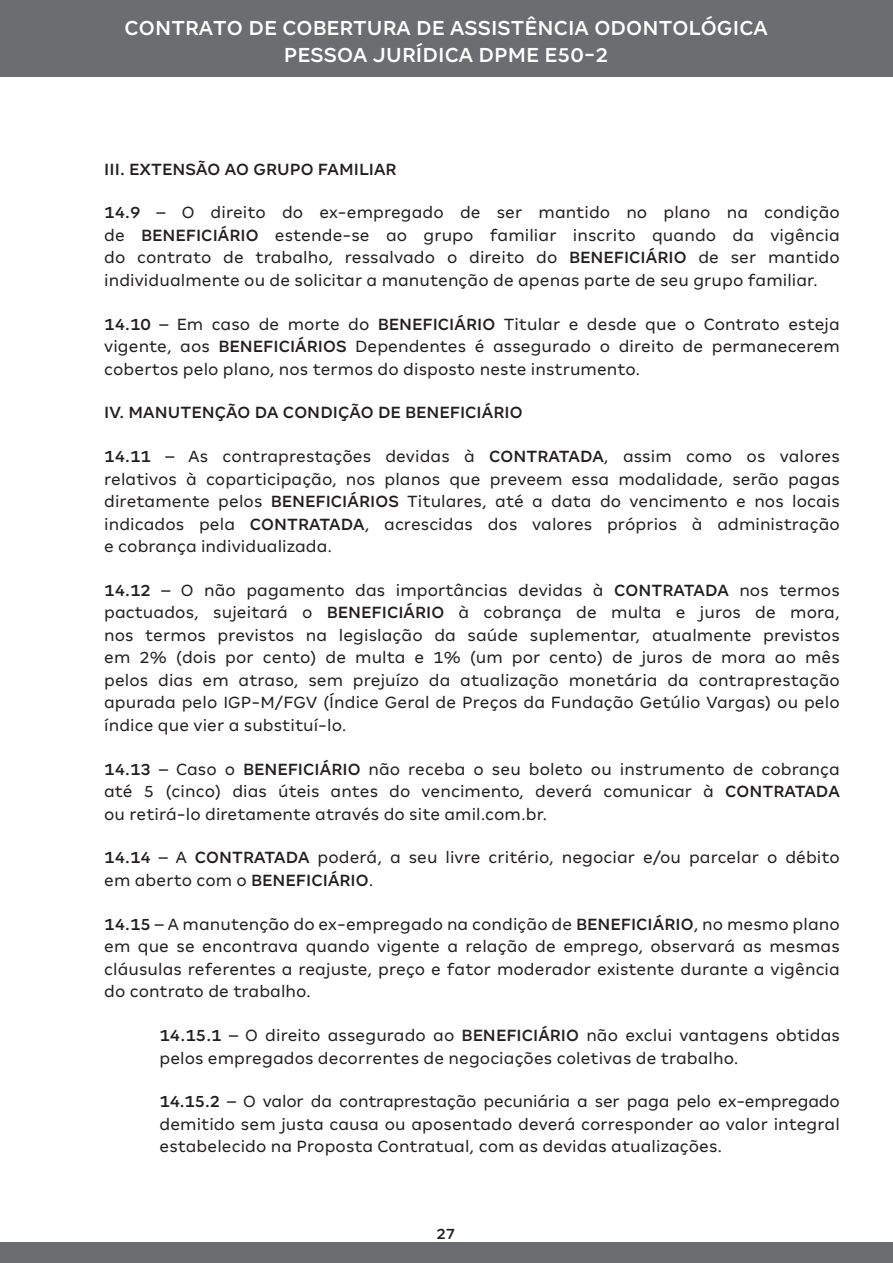
<style>
.page{position:relative;width:893px;height:1263px;background:#fff}
.page>*{position:absolute;margin:0;border:0;box-sizing:border-box;transform-origin:0 0}
.t1{font:500 22.5px/27px "Amil Typeface";letter-spacing:.005em;color:#fff;text-align:center}
.t2{font:18px/22.5px "Amil Typeface";letter-spacing:.005em;color:#231f20;text-align:justify}
.t3{font:500 18px "Amil Typeface";letter-spacing:.005em;color:#231f20}
.t4{font:500 16.5px "Amil Typeface";color:#231f20}
.s1{font-weight:500}
</style>
<div class="page">
<div style="left:0;top:1243px;width:893px;height:20px;background:#6c6d70"></div>
<div style="left:0;top:0;width:893px;height:76px;background:#6c6d70"></div>
<p class="t1" style="left:125px;top:14px;width:645px">CONTRATO DE COBERTURA DE ASSISTÊNCIA ODONTOLÓGICA<br>PESSOA JURÍDICA DPME E50-2</p>
<p class="t3" style="left:104px;top:158px;width:294px">III. EXTENSÃO AO GRUPO FAMILIAR</p>
<p class="t2" style="left:104px;top:201px;width:737px"><span class="s1">14.9</span> – O direito do ex-empregado de ser mantido no plano na condição de <span class="s1">BENEFICIÁRIO</span> estende-se ao grupo familiar inscrito quando da vigência do contrato de trabalho, ressalvado o direito do <span class="s1">BENEFICIÁRIO</span> de ser mantido individualmente ou de solicitar a manutenção de apenas parte de seu grupo familiar.</p>
<p class="t2" style="left:104px;top:312px;width:737px"><span class="s1">14.10</span> – Em caso de morte do <span class="s1">BENEFICIÁRIO</span> Titular e desde que o Contrato esteja vigente, aos <span class="s1">BENEFICIÁRIOS</span> Dependentes é assegurado o direito de permanecerem cobertos pelo plano, nos termos do disposto neste instrumento.</p>
<p class="t3" style="left:104px;top:402px;width:420px">IV. MANUTENÇÃO DA CONDIÇÃO DE BENEFICIÁRIO</p>
<p class="t2" style="left:104px;top:445px;width:737px"><span class="s1">14.11</span> – As contraprestações devidas à <span class="s1">CONTRATADA</span>, assim como os valores relativos à coparticipação, nos planos que preveem essa modalidade, serão pagas diretamente pelos <span class="s1">BENEFICIÁRIOS</span> Titulares, até a data do vencimento e nos locais indicados pela <span class="s1">CONTRATADA</span>, acrescidas dos valores próprios à administração e cobrança individualizada.</p>
<p class="t2" style="left:104px;top:579px;width:737px"><span class="s1">14.12</span> – O não pagamento das importâncias devidas à <span class="s1">CONTRATADA</span> nos termos pactuados, sujeitará o <span class="s1">BENEFICIÁRIO</span> à cobrança de multa e juros de mora, nos termos previstos na legislação da saúde suplementar, atualmente previstos em 2% (dois por cento) de multa e 1% (um por cento) de juros de mora ao mês pelos dias em atraso, sem prejuízo da atualização monetária da contraprestação apurada pelo IGP-M/FGV (Índice Geral de Preços da Fundação Getúlio Vargas) ou pelo índice que vier a substituí-lo.</p>
<p class="t2" style="left:104px;top:757px;width:737px"><span class="s1">14.13</span> – Caso o <span class="s1">BENEFICIÁRIO</span> não receba o seu boleto ou instrumento de cobrança até 5 (cinco) dias úteis antes do vencimento, deverá comunicar à <span class="s1">CONTRATADA </span>ou retirá-lo diretamente através do site amil.com.br.</p>
<p class="t2" style="left:104px;top:846px;width:737px"><span class="s1">14.14</span> – A <span class="s1">CONTRATADA</span> poderá, a seu livre critério, negociar e/ou parcelar o débito em aberto com o <span class="s1">BENEFICIÁRIO</span>.</p>
<p class="t2" style="left:104px;top:913px;width:737px"><span class="s1">14.15</span> – A manutenção do ex-empregado na condição de <span class="s1">BENEFICIÁRIO</span>, no mesmo plano em que se encontrava quando vigente a relação de emprego, observará as mesmas cláusulas referentes a reajuste, preço e fator moderador existente durante a vigência do contrato de trabalho.</p>
<p class="t2" style="left:159px;top:1024px;width:682px"><span class="s1">14.15.1</span> – O direito assegurado ao <span class="s1">BENEFICIÁRIO</span> não exclui vantagens obtidas pelos empregados decorrentes de negociações coletivas de trabalho.</p>
<p class="t2" style="left:159px;top:1090px;width:682px"><span class="s1">14.15.2</span> – O valor da contraprestação pecuniária a ser paga pelo ex-empregado demitido sem justa causa ou aposentado deverá corresponder ao valor integral estabelecido na Proposta Contratual, com as devidas atualizações.</p>
<p class="t4" style="left:436px;top:1224px;width:21px">27</p>
</div>
